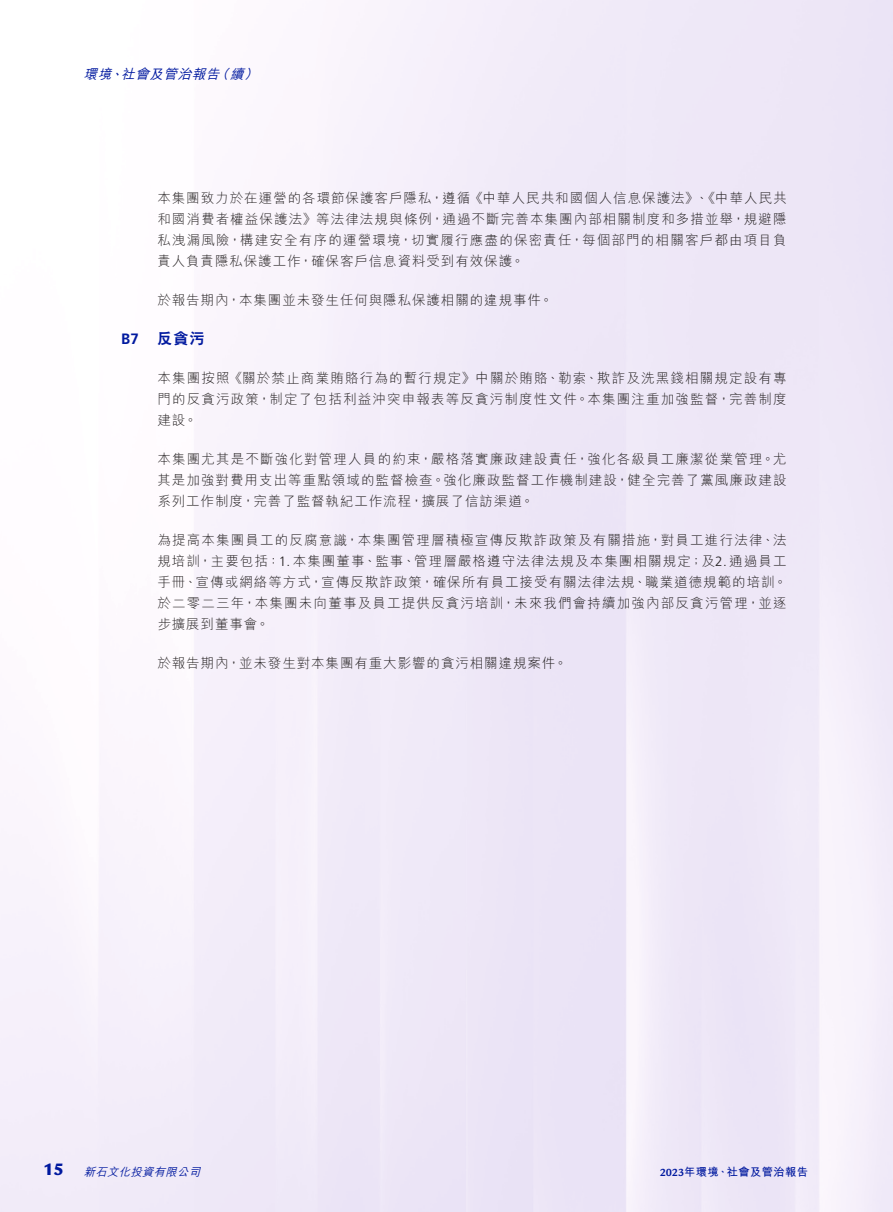
<style>
.page{position:relative;width:893px;height:1212px;background:#fff}
.page>*{position:absolute;margin:0;border:0;box-sizing:border-box;transform-origin:0 0}
.t1{font:900 18px "Legacy Sans Std";color:#00199f}
.t2{font:800 15px "C Hei 2 HK";color:#00199f}
.t3{font:700 15px "Frutiger LT Std";color:#00199f}
.t4{font:300 13.5px/21px "M Hei HK";letter-spacing:.08em;color:#231f20;text-align:justify}
.t5{font:italic 500 13.5px "M Hei HK";color:#00199f}
.t6{font:700 11.25px "M Hei HK";letter-spacing:.035em;color:#00199f}
.t7{font:italic 500 11.25px "M Hei HK";color:#00199f}
.s1{font-family:"Frutiger LT Std"}
.s2{font-family:"Legacy Sans Std"}
</style>
<div class="page">
<p class="t5" style="left:84px;top:64px;width:166px">環境社會及管治報告續</p>
<p class="t5" style="left:215px;top:64px;width:20px">（</p>
<p class="t5" style="left:244px;top:64px;width:20px">(</p>
<p class="t5" style="left:110px;top:64px;width:20px">、</p>
<p class="t3" style="left:121px;top:330px;width:19px">B7</p>
<p class="t4" style="left:157px;top:188px;width:631px">本集團致力於在運營的各環節保護客戶隱私，遵循《中華人民共和國個人信息保護法》、《中華人民共和國消費者權益保護法》等法律法規與條例，通過不斷完善本集團內部相關制度和多措並舉，規避隱私洩漏風險，構建安全有序的運營環境，切實履行應盡的保密責任，每個部門的相關客戶都由項目負責人負責隱私保護工作，確保客戶信息資料受到有效保護。</p>
<p class="t4" style="left:157px;top:290px;width:397px">於報告期內，本集團並未發生任何與隱私保護相關的違規事件。</p>
<p class="t2" style="left:157px;top:331px;width:49px">反貪污</p>
<p class="t4" style="left:157px;top:367px;width:631px">本集團按照《關於禁止商業賄賂行為的暫行規定》中關於賄賂、勒索、欺詐及洗黑錢相關規定設有專門的反貪污政策，制定了包括利益沖突申報表等反貪污制度性文件。本集團注重加強監督，完善制度建設。</p>
<p class="t4" style="left:157px;top:448px;width:631px">本集團尤其是不斷強化對管理人員的約束，嚴格落實廉政建設責任，強化各級員工廉潔從業管理。尤其是加強對費用支出等重點領域的監督檢查。強化廉政監督工作機制建設，健全完善了黨風廉政建設系列工作制度，完善了監督執紀工作流程，擴展了信訪渠道。</p>
<p class="t4" style="left:157px;top:529px;width:631px">為提高本集團員工的反腐意識，本集團管理層積極宣傳反欺詐政策及有關措施，對員工進行法律、法規培訓，主要包括：<span class="s1">1.</span>本集團董事、監事、管理層嚴格遵守法律法規及本集團相關規定；及<span class="s1">2.</span>通過員工手冊、宣傳或網絡等方式，宣傳反欺詐政策，確保所有員工接受有關法律法規、職業道德規範的培訓。於二零二三年，本集團未向董事及員工提供反貪污培訓，未來我們會持續加強內部反貪污管理，並逐步擴展到董事會。</p>
<p class="t4" style="left:157px;top:652px;width:412px">於報告期內，並未發生對本集團有重大影響的貪污相關違規案件。</p>
<h1 class="t1" style="left:43px;top:1158px;width:22px">15</h1>
<p class="t7" style="left:84px;top:1163px;width:121px">新石文化投資有限公司</p>
<p class="t6" style="left:660px;top:1163px;width:150px"><span class="s2">2023</span>年環境、社會及管治報告</p>
</div>
